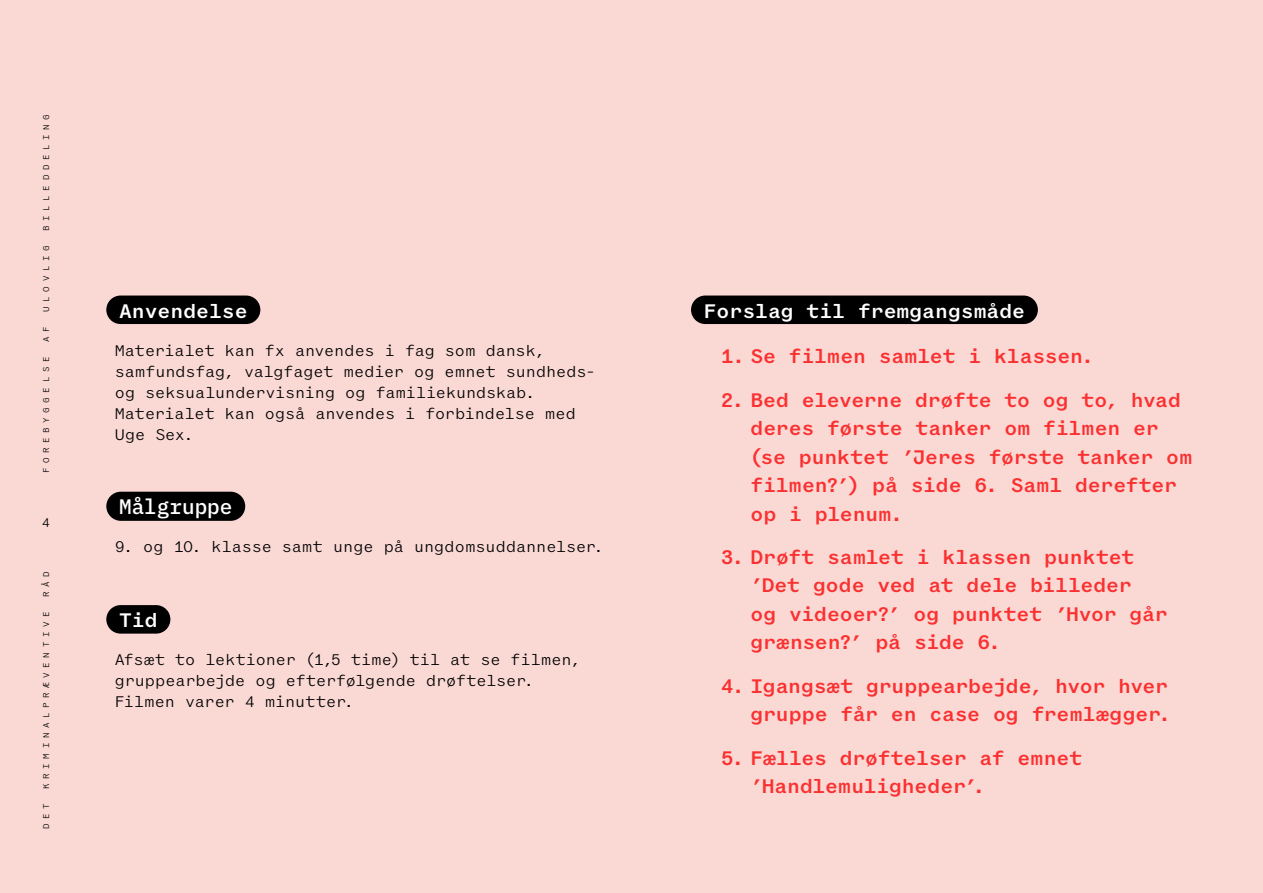
<style>
.page{position:relative;width:1263px;height:893px;background:#fad9d5}
.page>*{position:absolute;margin:0;border:0;box-sizing:border-box;transform-origin:0 0}
.t1{font:500 21px/28.5px "Coordinates";letter-spacing:-.005em;color:#fb3030}
.t2{font:500 21px "Coordinates";color:#fff}
.t3{font:500 21px "IBM Plex Mono";color:#fff}
.t4{font:16.5px/21px "Coordinates";letter-spacing:-.005em;color:#000}
.t5{font:13.5px "Coordinates";color:#000}
.t6{font:9px "Coordinates";letter-spacing:.51em;color:#000}
</style>
<div class="page">
<div style="left:106px;top:296px;width:154px;height:28px;background:#000;border-radius:14px"></div>
<div style="left:106px;top:492px;width:139px;height:29px;background:#000;border-radius:15px"></div>
<div style="left:106px;top:605px;width:64px;height:29px;background:#000;border-radius:14px"></div>
<div style="left:691px;top:296px;width:347px;height:28px;background:#000;border-radius:14px"></div>
<p class="t6" style="left:42px;top:231px;width:118px;rotate:-90deg">BILLEDDELING</p>
<p class="t6" style="left:42px;top:312px;width:68px;rotate:-90deg">ULOVLIG</p>
<p class="t6" style="left:42px;top:342px;width:17px;rotate:-90deg">A F</p>
<p class="t6" style="left:42px;top:473px;width:118px;rotate:-90deg">FOREBYGGELSE</p>
<p class="t5" style="left:42px;top:516px;width:10px">4</p>
<p class="t6" style="left:42px;top:597px;width:27px;rotate:-90deg">RÅD</p>
<p class="t6" style="left:42px;top:789px;width:179px;rotate:-90deg">KRIMINALPRÆVENTIVE</p>
<p class="t6" style="left:42px;top:829px;width:27px;rotate:-90deg">DET</p>
<p class="t2" style="left:119px;top:299px;width:130px">Anvendelse</p>
<p class="t4" style="left:115px;top:340px;width:482px">Materialet kan fx anvendes i fag som dansk, samfundsfag, valgfaget medier og emnet sundheds&shy;og seksualundervisning og familiekundskab.<br>Materialet kan også anvendes i forbindelse med Uge Sex.</p>
<p class="t3" style="left:119px;top:491px;width:115px">Målgruppe</p>
<p class="t4" style="left:115px;top:537px;width:490px">9. og 10. klasse samt unge på ungdomsuddannelser.</p>
<p class="t2" style="left:119px;top:609px;width:40px">Tid</p>
<p class="t4" style="left:115px;top:649px;width:467px">Afsæt to lektioner (1,5 time) til at se filmen, gruppearbejde og efterfølgende drøftelser.<br>Filmen varer 4 minutter.</p>
<p class="t2" style="left:704px;top:299px;width:323px">Forslag til fremgangsmåde</p>
<p class="t1" style="left:721px;top:342px;width:375px">1. Se filmen samlet i klassen.</p>
<p class="t1" style="left:750px;top:385px;width:443px;text-indent:-30px">2. Bed eleverne drøfte to og to, hvad deres første tanker om filmen er (se punktet ’Jeres første tanker om filmen?’) på side 6. Saml derefter op i plenum.</p>
<p class="t1" style="left:750px;top:543px;width:418px;text-indent:-30px">3. Drøft samlet i klassen punktet ’Det gode ved at dele billeder<br>og videoer?’ og punktet ’Hvor går grænsen?’ på side 6.</p>
<p class="t1" style="left:721px;top:672px;width:451px;text-align:right">4. Igangsæt gruppearbejde, hvor hver gruppe får en case og fremlægger.</p>
<p class="t1" style="left:751px;top:744px;width:333px;text-indent:-30px">5. Fælles drøftelser af emnet ’Handlemuligheder’.</p>
</div>
